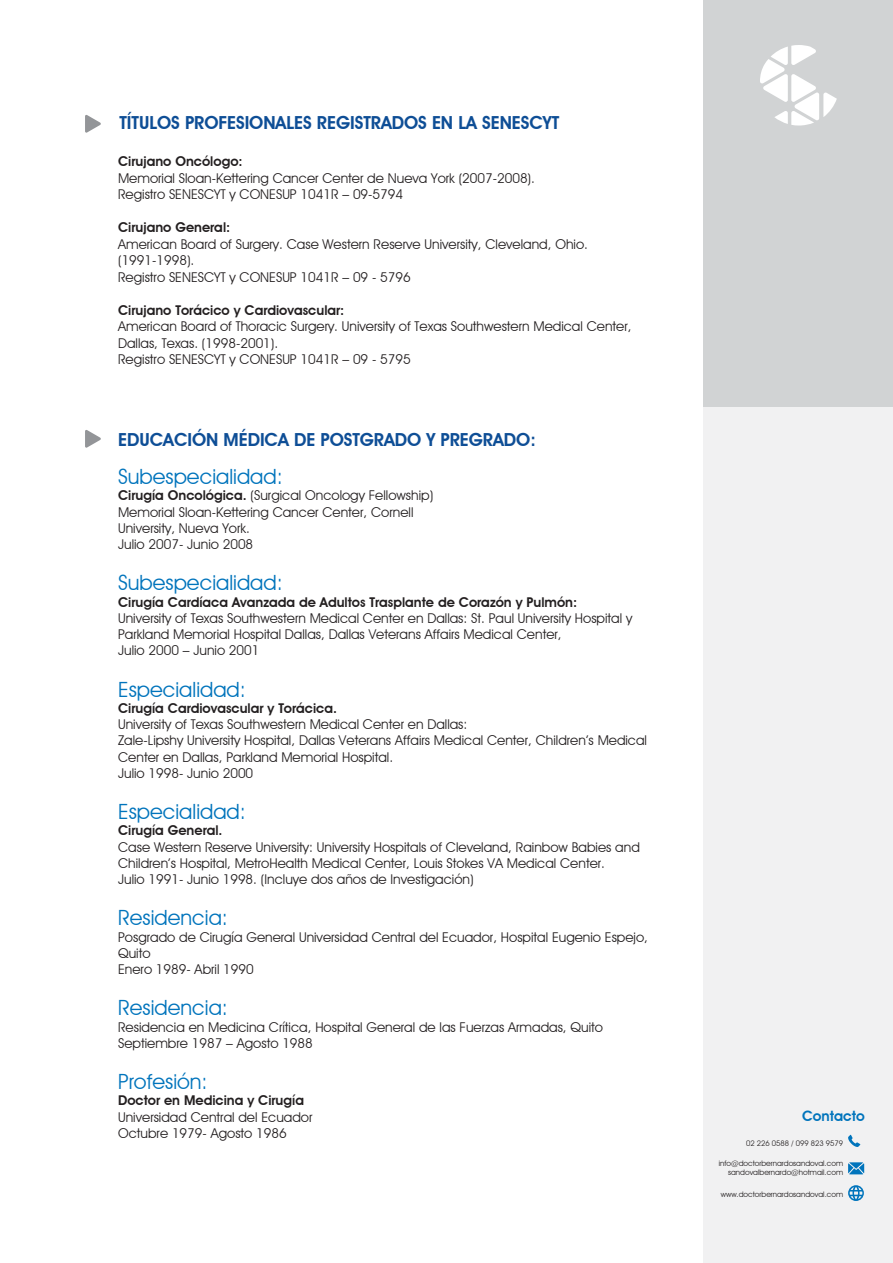
<style>
.page{position:relative;width:893px;height:1263px;background:#fff}
.page>*{position:absolute;margin:0;border:0;box-sizing:border-box;transform-origin:0 0}
.t1{font:21px "Avant Garde IT Cby BT";color:#0074bc}
.t2{font:600 18px "Avant Garde IT Cby BT";letter-spacing:-.005em;color:#0e4e96}
.t3{font:600 14.25px "Avant Garde IT Cby BT";letter-spacing:-.005em;color:#0074bc}
.t4{font:13.5px/16.2px "Avant Garde IT Cby BT";color:#231f20}
.t5{font:600 13.5px "Avant Garde IT Cby BT";color:#231f20}
.t6{font:7.65px/9.1px "Avant Garde IT Cby BT";color:#231f20;text-align:right}
.s1{font-weight:600}
</style>
<div class="page">
<div style="left:704px;top:0;width:189px;height:1263px;background:#d1d3d4"></div>
<div style="left:704px;top:407px;width:189px;height:856px;background:#f1f1f2"></div>
<svg style="left:760px;top:45px;width:77px;height:81px"></svg>
<svg style="left:85px;top:115px;width:16px;height:18px"></svg>
<svg style="left:85px;top:430px;width:16px;height:18px"></svg>
<svg style="left:848px;top:1135px;width:12px;height:12px"></svg>
<svg style="left:848px;top:1185px;width:16px;height:16px"></svg>
<svg style="left:848px;top:1162px;width:16px;height:12px"></svg>
<h2 class="t2" style="left:119px;top:112px;width:441px">TÍTULOS PROFESIONALES REGISTRADOS EN LA SENESCYT</h2>
<p class="t5" style="left:118px;top:153px;width:126px">Cirujano Oncólogo:</p>
<p class="t4" style="left:118px;top:169px;width:418px">Memorial Sloan-Kettering Cancer Center de Nueva York (2007-2008).<br>Registro SENESCYT y CONESUP 1041R – 09-5794</p>
<p class="t5" style="left:118px;top:219px;width:114px">Cirujano General:</p>
<p class="t4" style="left:118px;top:235px;width:471px">American Board of Surgery. Case Western Reserve University, Cleveland, Ohio. (1991-1998).<br>Registro SENESCYT y CONESUP 1041R – 09 - 5796</p>
<p class="t5" style="left:118px;top:302px;width:228px">Cirujano Torácico y Cardiovascular:</p>
<p class="t4" style="left:118px;top:318px;width:515px">American Board of Thoracic Surgery. University of Texas Southwestern Medical Center,<br>Dallas, Texas. (1998-2001).<br>Registro SENESCYT y CONESUP 1041R – 09 - 5795</p>
<h2 class="t2" style="left:118px;top:428px;width:419px">EDUCACIÓN MÉDICA DE POSTGRADO Y PREGRADO:</h2>
<h1 class="t1" style="left:118px;top:464px;width:166px">Subespecialidad:</h1>
<p class="t4" style="left:118px;top:487px;width:317px"><span class="s1">Cirugía Oncológica.</span> (Surgical Oncology Fellowship)<br>Memorial Sloan-Kettering Cancer Center, Cornell University, Nueva York.<br>Julio 2007- Junio 2008</p>
<h1 class="t1" style="left:118px;top:570px;width:166px">Subespecialidad:</h1>
<p class="t5" style="left:118px;top:594px;width:461px">Cirugía Cardíaca Avanzada de Adultos Trasplante de Corazón y Pulmón:</p>
<p class="t4" style="left:118px;top:610px;width:516px">University of Texas Southwestern Medical Center en Dallas: St. Paul University Hospital y<br>Parkland Memorial Hospital Dallas, Dallas Veterans Affairs Medical Center,<br>Julio 2000 – Junio 2001</p>
<h1 class="t1" style="left:118px;top:676px;width:129px">Especialidad:</h1>
<p class="t5" style="left:118px;top:700px;width:220px">Cirugía Cardiovascular y Torácica.</p>
<p class="t4" style="left:118px;top:716px;width:530px">University of Texas Southwestern Medical Center en Dallas:<br>Zale-Lipshy University Hospital, Dallas Veterans Affairs Medical Center, Children’s Medical Center en Dallas, Parkland Memorial Hospital.<br>Julio 1998- Junio 2000</p>
<h1 class="t1" style="left:118px;top:799px;width:129px">Especialidad:</h1>
<p class="t5" style="left:118px;top:822px;width:106px">Cirugía General.</p>
<p class="t4" style="left:118px;top:838px;width:523px">Case Western Reserve University: University Hospitals of Cleveland, Rainbow Babies and<br>Children’s Hospital, MetroHealth Medical Center, Louis Stokes VA Medical Center.<br>Julio 1991- Junio 1998. (Incluye dos años de Investigación)</p>
<h1 class="t1" style="left:118px;top:905px;width:111px">Residencia:</h1>
<p class="t4" style="left:118px;top:928px;width:531px">Posgrado de Cirugía General Universidad Central del Ecuador, Hospital Eugenio Espejo,<br>Quito<br>Enero 1989- Abril 1990</p>
<h1 class="t1" style="left:118px;top:995px;width:111px">Residencia:</h1>
<p class="t4" style="left:118px;top:1018px;width:486px">Residencia en Medicina Crítica, Hospital General de las Fuerzas Armadas, Quito<br>Septiembre 1987 – Agosto 1988</p>
<h1 class="t1" style="left:118px;top:1069px;width:91px">Profesión:</h1>
<p class="t5" style="left:118px;top:1092px;width:187px">Doctor en Medicina y Cirugía</p>
<p class="t4" style="left:118px;top:1108px;width:196px">Universidad Central del Ecuador<br>Octubre 1979- Agosto 1986</p>
<p class="t3" style="left:802px;top:1108px;width:64px">Contacto</p>
<p class="t6" style="left:746px;top:1138px;width:99px">02 226 0588 / 099 823 9579</p>
<p class="t6" style="left:719px;top:1158px;width:126px">info@doctorbernardosandoval.com sandovalbernardo@hotmail.com</p>
<p class="t6" style="left:721px;top:1190px;width:124px">www.doctorbernardosandoval.com</p>
</div>
